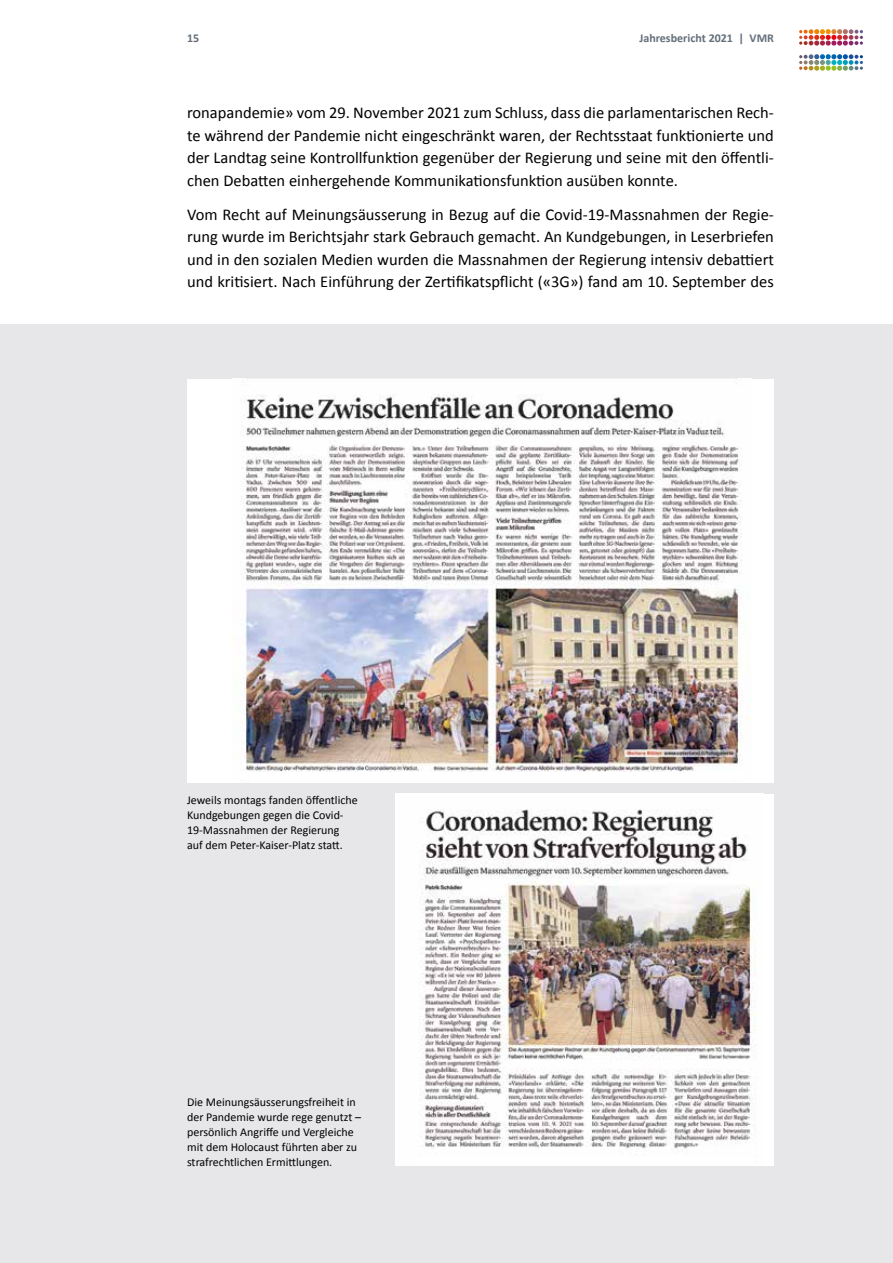
<style>
.page{position:relative;width:893px;height:1263px;background:#fff}
.page>*{position:absolute;margin:0;border:0;box-sizing:border-box;transform-origin:0 0}
.t1{font:16.5px/22.5px "Calibri";color:#000;text-align:justify}
.t2{font:12px/15px "Calibri";color:#000}
.t3{font:700 12px "Calibri";color:#636f7a}
</style>
<div class="page">
<div style="left:0;top:324px;width:893px;height:939px;background:#e7e6e9"></div>
<svg style="left:799px;top:29px;width:64px;height:17px"></svg>
<svg style="left:799px;top:54px;width:64px;height:17px"></svg>
<div style="left:187px;top:379px;width:587px;height:404px;background:#fff"></div>
<img style="left:233px;top:394px;width:517px;height:378px">
<div style="left:395px;top:794px;width:379px;height:371px;background:#fff"></div>
<img style="left:419px;top:809px;width:337px;height:346px">
<p class="t3" style="left:187px;top:30px;width:14px">15</p>
<p class="t3" style="left:639px;top:30px;width:136px">Jahresbericht 2021 | VMR</p>
<p class="t1" style="left:187px;top:101px;width:588px">ronapandemie» vom 29. November 2021 zum Schluss, dass die parlamentarischen Rech&shy;te während der Pandemie nicht eingeschränkt waren, der Rechtsstaat funktionierte und der Landtag seine Kontrollfunktion gegenüber der Regierung und seine mit den öffentli&shy;chen Debatten einhergehende Kommunikationsfunktion ausüben konnte.</p>
<p class="t1" style="left:187px;top:202px;width:588px">Vom Recht auf Meinungsäusserung in Bezug auf die Covid-19-Massnahmen der Regie&shy;rung wurde im Berichtsjahr stark Gebrauch gemacht. An Kundgebungen, in Leserbriefen und in den sozialen Medien wurden die Massnahmen der Regierung intensiv debattiert und kritisiert. Nach Einführung der Zertifikatspflicht («3G») fand am 10. September des</p>
<p class="t2" style="left:187px;top:792px;width:172px">Jeweils montags fanden öffentliche Kundgebungen gegen die Covid-19-Massnahmen der Regierung auf dem Peter-Kaiser-Platz statt.</p>
<p class="t2" style="left:187px;top:1094px;width:176px">Die Meinungsäusserungsfreiheit in der Pandemie wurde rege genutzt – persönlich Angriffe und Vergleiche mit dem Holocaust führten aber zu strafrechtlichen Ermittlungen.</p>
</div>
